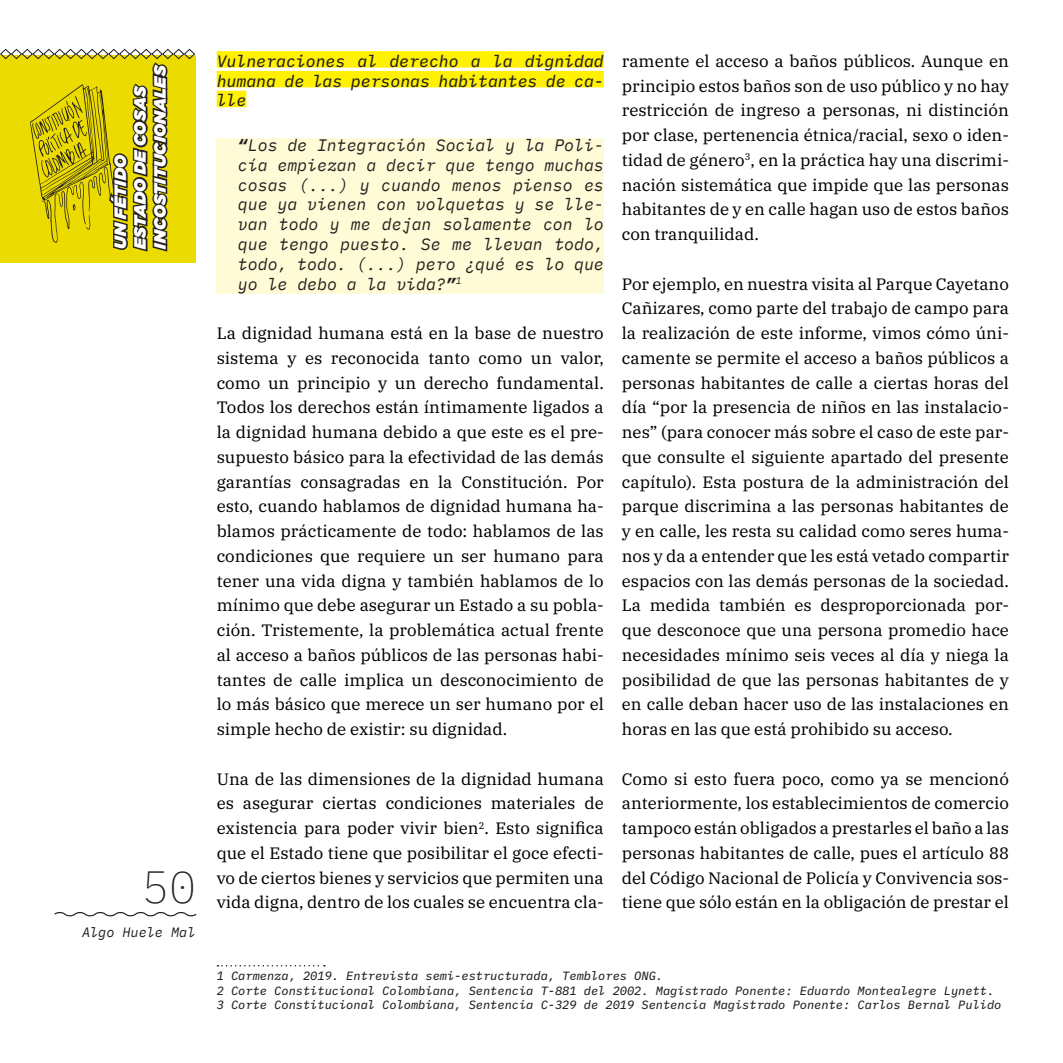
<style>
.page{position:relative;width:1063px;height:1063px;background:#fff}
.page>*{position:absolute;margin:0;border:0;box-sizing:border-box;transform-origin:0 0}
.t1{font:200 45px "IBM Plex Mono";color:#231f20}
.t2{font:16.5px/24.8px "IBM Plex Serif";color:#000;text-align:justify}
.Citas{font:italic 16.5px/19.8px "IBM Plex Mono";color:#231f20;text-align:justify}
.Título_parrafo{font:italic 16.5px/19.8px "IBM Plex Mono Text";color:#231f20;text-align:justify}
.t3{font:italic 900 16.5px/19.8px "Gotham";letter-spacing:.005em;color:#fff}
.t4{font:italic 13.5px "IBM Plex Mono";color:#231f20}
.Notas_al_pie{font:italic 12px "IBM Plex Mono Text";color:#231f20}
.s1{font-weight:700}
</style>
<div class="page">
<svg style="left:54px;top:912px;width:143px;height:5px"></svg>
<div style="left:217px;top:51px;width:387px;height:17px;background:#fff101"></div>
<div style="left:217px;top:71px;width:387px;height:16px;background:#fff101"></div>
<div style="left:217px;top:91px;width:29px;height:16px;background:#fff101"></div>
<div style="left:217px;top:138px;width:387px;height:155px;background:#fffbd6"></div>
<svg style="left:217px;top:965px;width:108px;height:2px"></svg>
<div style="left:0;top:55px;width:195px;height:208px;background:#ebdb01"></div>
<svg style="left:0;top:48px;width:196px;height:205px"></svg>
<p class="t3" style="left:110px;top:249px;width:187px;rotate:-90deg">UN FÉTIDO<br>ESTADO DE COSAS<br>INCOSTITUCIONALES</p>
<h1 class="t1" style="left:142px;top:853px;width:55px">50</h1>
<p class="t4" style="left:82px;top:922px;width:115px">Algo Huele Mal</p>
<p class="Título_parrafo" style="left:217px;top:50px;width:389px">Vulneraciones al derecho a la dignidad humana de las personas habitantes de ca&shy;lle</p>
<p class="Citas" style="left:238px;top:134px;width:367px"><span class="s1">“</span>Los de Integración Social y la Poli&shy;cía empiezan a decir que tengo muchas cosas (...) y cuando menos pienso es que ya vienen con volquetas y se lle&shy;van todo y me dejan solamente con lo que tengo puesto. Se me llevan todo, todo, todo. (...) pero ¿qué es lo que yo le debo a la vida?<span class="s1">”</span><sup>1</sup></p>
<p class="t2" style="left:217px;top:320px;width:389px">La dignidad humana está en la base de nuestro sistema y es reconocida tanto como un valor, como un principio y un derecho fundamental.<br>Todos los derechos están íntimamente ligados a la dignidad humana debido a que este es el pre&shy;supuesto básico para la efectividad de las demás garantías consagradas en la Constitución. Por esto, cuando hablamos de dignidad humana ha&shy;blamos prácticamente de todo: hablamos de las condiciones que requiere un ser humano para tener una vida digna y también hablamos de lo mínimo que debe asegurar un Estado a su pobla&shy;ción. Tristemente, la problemática actual frente al acceso a baños públicos de las personas habi&shy;tantes de calle implica un desconocimiento de lo más básico que merece un ser humano por el simple hecho de existir: su dignidad.</p>
<p class="t2" style="left:217px;top:765px;width:389px">Una de las dimensiones de la dignidad humana es asegurar ciertas condiciones materiales de existencia para poder vivir bien<sup>2</sup>. Esto significa que el Estado tiene que posibilitar el goce efecti&shy;vo de ciertos bienes y servicios que permiten una vida digna, dentro de los cuales se encuentra cla-</p>
<p class="t2" style="left:622px;top:47px;width:389px">ramente el acceso a baños públicos. Aunque en principio estos baños son de uso público y no hay restricción de ingreso a personas, ni distinción por clase, pertenencia étnica/racial, sexo o iden&shy;tidad de género<sup>3</sup>, en la práctica hay una discrimi&shy;nación sistemática que impide que las personas habitantes de y en calle hagan uso de estos baños con tranquilidad.</p>
<p class="t2" style="left:622px;top:270px;width:389px">Por ejemplo, en nuestra visita al Parque Cayetano Cañizares, como parte del trabajo de campo para la realización de este informe, vimos cómo úni&shy;camente se permite el acceso a baños públicos a personas habitantes de calle a ciertas horas del día “por la presencia de niños en las instalacio&shy;nes” (para conocer más sobre el caso de este par&shy;que consulte el siguiente apartado del presente capítulo). Esta postura de la administración del parque discrimina a las personas habitantes de y en calle, les resta su calidad como seres huma&shy;nos y da a entender que les está vetado compartir espacios con las demás personas de la sociedad.<br>La medida también es desproporcionada por&shy;que desconoce que una persona promedio hace necesidades mínimo seis veces al día y niega la posibilidad de que las personas habitantes de y en calle deban hacer uso de las instalaciones en horas en las que está prohibido su acceso.</p>
<p class="t2" style="left:622px;top:765px;width:389px">Como si esto fuera poco, como ya se mencionó anteriormente, los establecimientos de comercio tampoco están obligados a prestarles el baño a las personas habitantes de calle, pues el artículo 88 del Código Nacional de Policía y Convivencia sos&shy;tiene que sólo están en la obligación de prestar el</p>
<p class="Notas_al_pie" style="left:217px;top:967px;width:448px">1 Carmenza, 2019. Entrevista semi-estructurada, Temblores ONG.</p>
<p class="Notas_al_pie" style="left:217px;top:981px;width:779px">2 Corte Constitucional Colombiana, Sentencia T-881 del 2002. Magistrado Ponente: Eduardo Montealegre Lynett.</p>
<p class="Notas_al_pie" style="left:217px;top:995px;width:786px">3 Corte Constitucional Colombiana, Sentencia C-329 de 2019 Sentencia Magistrado Ponente: Carlos Bernal Pulido</p>
</div>
